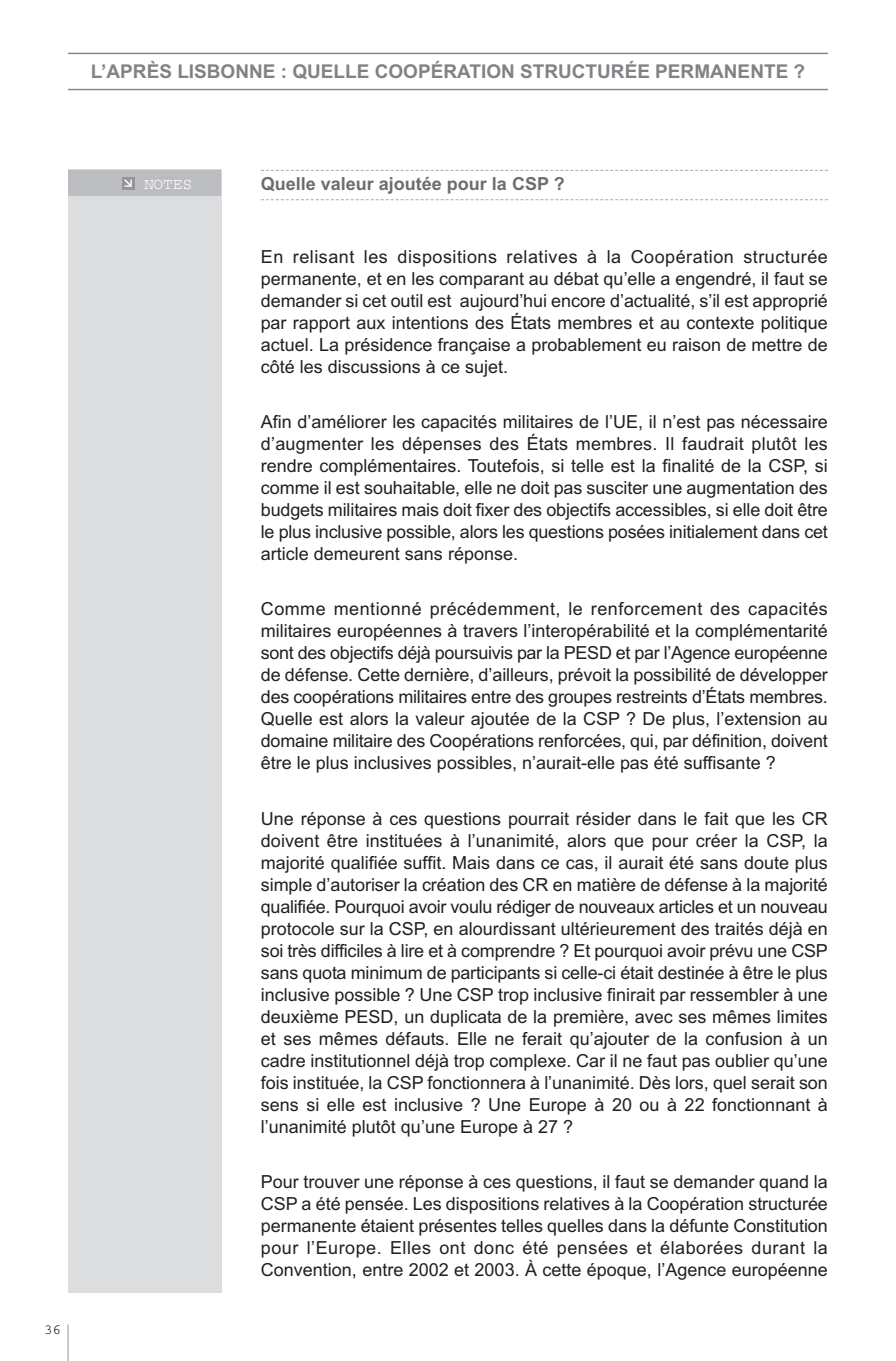
<style>
.page{position:relative;width:896px;height:1361px;background:#fff}
.page>*{position:absolute;margin:0;border:0;box-sizing:border-box;transform-origin:0 0}
.t1{font:700 19px "Arial";color:#808285}
.t2{font:18px/22px "Arial";color:#231f20;text-align:justify}
.t3{font:700 18px "Arial";color:#6c6d70}
.t4{font:16px "Courier";color:#fff}
.t5{font:14px "Courier";color:#231f20}
</style>
<div class="page">
<hr style="left:68px;top:1324px;width:1px;height:37px;background:#939598">
<hr style="left:68px;top:89px;width:760px;height:1px;background:#808285">
<hr style="left:68px;top:53px;width:760px;height:1px;background:#808285">
<div style="left:68px;top:170px;width:153px;height:1123px;background:#dcdddf"></div>
<div style="left:68px;top:170px;width:153px;height:26px;background:#bcbdc0"></div>
<div style="left:122px;top:177px;width:12px;height:12px;background:#939598"></div>
<svg style="left:124px;top:179px;width:8px;height:8px"></svg>
<svg style="left:261px;top:170px;width:567px;height:1px"></svg>
<svg style="left:261px;top:199px;width:567px;height:1px"></svg>
<p class="t1" style="left:91px;top:61px;width:716px">L’APRÈS LISBONNE : QUELLE COOPÉRATION STRUCTURÉE PERMANENTE ?</p>
<p class="t5" style="left:44px;top:1325px;width:18px">36</p>
<p class="t4" style="left:144px;top:179px;width:50px">NOTES</p>
<p class="t3" style="left:261px;top:173px;width:305px">Quelle valeur ajoutée pour la CSP ?</p>
<p class="t2" style="left:261px;top:245px;width:568px">En relisant les dispositions relatives à la Coopération structurée permanente, et en les comparant au débat qu’elle a engendré, il faut se demander si cet outil est aujourd’hui encore d’actualité, s’il est approprié par rapport aux intentions des États membres et au contexte politique actuel. La présidence française a probablement eu raison de mettre de côté les discussions à ce sujet.</p>
<p class="t2" style="left:261px;top:411px;width:568px">Afin d’améliorer les capacités militaires de l’UE, il n’est pas nécessaire d’augmenter les dépenses des États membres. Il faudrait plutôt les rendre complémentaires. Toutefois, si telle est la finalité de la CSP, si comme il est souhaitable, elle ne doit pas susciter une augmentation des budgets militaires mais doit fixer des objectifs accessibles, si elle doit être le plus inclusive possible, alors les questions posées initialement dans cet article demeurent sans réponse.</p>
<p class="t2" style="left:261px;top:598px;width:568px">Comme mentionné précédemment, le renforcement des capacités militaires européennes à travers l’interopérabilité et la complémentarité sont des objectifs déjà poursuivis par la PESD et par l’Agence européenne de défense. Cette dernière, d’ailleurs, prévoit la possibilité de développer des coopérations militaires entre des groupes restreints d’États membres.<br>Quelle est alors la valeur ajoutée de la CSP ? De plus, l’extension au domaine militaire des Coopérations renforcées, qui, par définition, doivent être le plus inclusives possibles, n’aurait-elle pas été suffisante ?</p>
<p class="t2" style="left:261px;top:807px;width:568px">Une réponse à ces questions pourrait résider dans le fait que les CR doivent être instituées à l’unanimité, alors que pour créer la CSP, la majorité qualifiée suffit. Mais dans ce cas, il aurait été sans doute plus simple d’autoriser la création des CR en matière de défense à la majorité qualifiée. Pourquoi avoir voulu rédiger de nouveaux articles et un nouveau protocole sur la CSP, en alourdissant ultérieurement des traités déjà en soi très difficiles à lire et à comprendre ? Et pourquoi avoir prévu une CSP sans quota minimum de participants si celle-ci était destinée à être le plus inclusive possible ? Une CSP trop inclusive finirait par ressembler à une deuxième PESD, un duplicata de la première, avec ses mêmes limites et ses mêmes défauts. Elle ne ferait qu’ajouter de la confusion à un cadre institutionnel déjà trop complexe. Car il ne faut pas oublier qu’une fois instituée, la CSP fonctionnera à l’unanimité. Dès lors, quel serait son sens si elle est inclusive ? Une Europe à 20 ou à 22 fonctionnant à l’unanimité plutôt qu’une Europe à 27 ?</p>
<p class="t2" style="left:261px;top:1171px;width:568px">Pour trouver une réponse à ces questions, il faut se demander quand la CSP a été pensée. Les dispositions relatives à la Coopération structurée permanente étaient présentes telles quelles dans la défunte Constitution pour l’Europe. Elles ont donc été pensées et élaborées durant la Convention, entre 2002 et 2003. À cette époque, l’Agence européenne</p>
</div>
